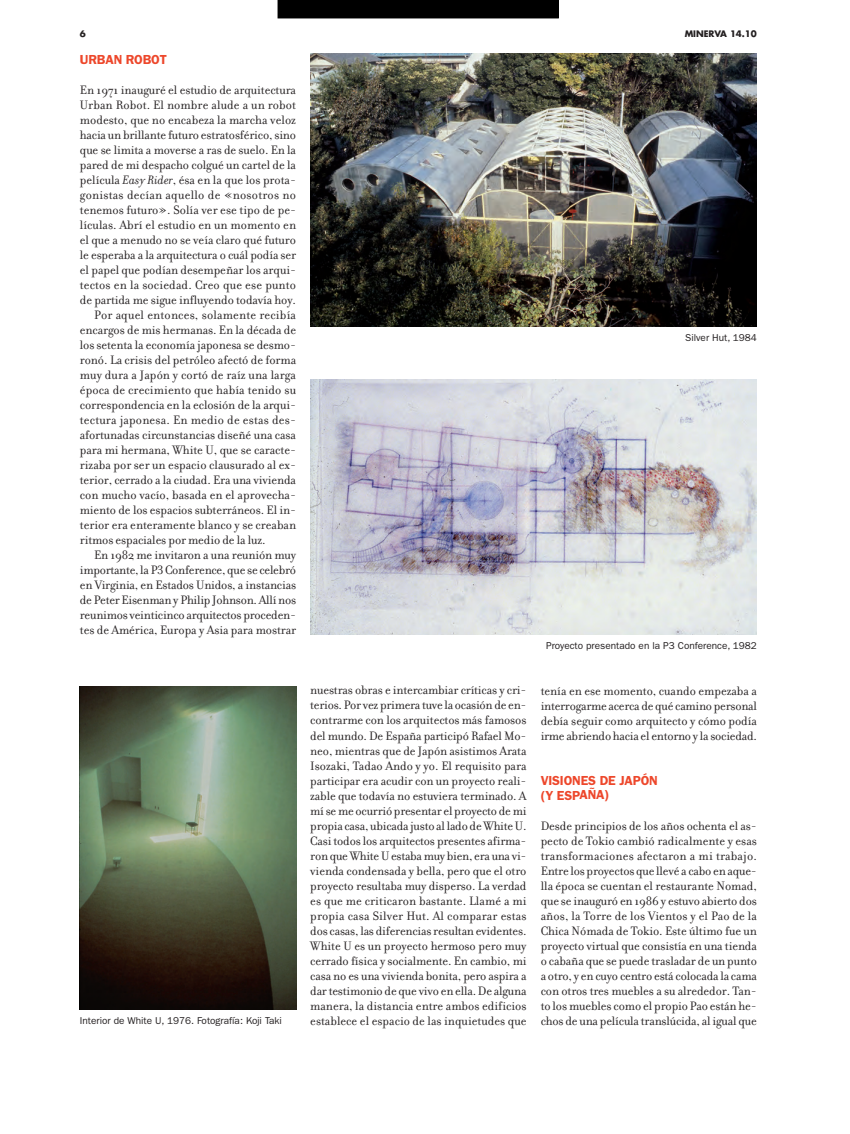
<style>
.page{position:relative;width:850px;height:1134px;background:#fff}
.page>*{position:absolute;margin:0;border:0;box-sizing:border-box;transform-origin:0 0}
.t1{font:13.12px/15px "Filosofia";letter-spacing:-.005em;color:#231f20;text-align:justify}
.t2{font:13.12px "Filosofia";letter-spacing:.015em;color:#231f20}
.t3{font:600 13.12px/15px "ITC Franklin Gothic Std";letter-spacing:-.01em;color:#ed472b}
.t4{font:10px "ITC Franklin Gothic Std";color:#231f20}
.t5{font:700 8.75px "Futura";color:#231f20}
.s1{font-style:italic}
</style>
<div class="page">
<div style="left:277px;top:0;width:282px;height:18px;background:#000"></div>
<img style="left:310px;top:53px;width:447px;height:273px">
<img style="left:310px;top:379px;width:447px;height:255px">
<img style="left:80px;top:686px;width:217px;height:323px">
<p class="t5" style="left:80px;top:30px;width:8px">6</p>
<p class="t5" style="left:684px;top:30px;width:74px">MINERVA 14.10</p>
<p class="t3" style="left:80px;top:53px;width:89px">URBAN ROBOT</p>
<p class="t1" style="left:80px;top:84px;width:218px">En 1971 inauguré el estudio de arquitectura</p>
<p class="t1" style="left:80px;top:99px;width:218px">Urban Robot. El nombre alude a un robot</p>
<p class="t1" style="left:80px;top:114px;width:218px">modesto, que no encabeza la marcha veloz</p>
<p class="t1" style="left:80px;top:129px;width:218px">hacia un brillante futuro estratosférico, sino</p>
<p class="t1" style="left:80px;top:144px;width:218px">que se limita a moverse a ras de suelo. En la</p>
<p class="t1" style="left:80px;top:159px;width:218px">pared de mi despacho colgué un cartel de la</p>
<p class="t1" style="left:80px;top:174px;width:218px">película <span class="s1">Easy Rider</span>, ésa en la que los prota-</p>
<p class="t2" style="left:80px;top:191px;width:218px">gonistas decían aquello de «nosotros no</p>
<p class="t1" style="left:80px;top:204px;width:218px">tenemos futuro». Solía ver ese tipo de pe-</p>
<p class="t1" style="left:80px;top:219px;width:218px">lículas. Abrí el estudio en un momento en</p>
<p class="t1" style="left:80px;top:234px;width:218px">el que a menudo no se veía claro qué futuro</p>
<p class="t1" style="left:80px;top:249px;width:218px">le esperaba a la arquitectura o cuál podía ser</p>
<p class="t1" style="left:80px;top:264px;width:218px">el papel que podían desempeñar los arqui-</p>
<p class="t1" style="left:80px;top:279px;width:218px">tectos en la sociedad. Creo que ese punto</p>
<p class="t1" style="left:80px;top:294px;width:218px">de partida me sigue influyendo todavía hoy.</p>
<p class="t2" style="left:94px;top:311px;width:203px">Por aquel entonces, solamente recibía</p>
<p class="t1" style="left:80px;top:324px;width:218px">encargos de mis hermanas. En la década de</p>
<p class="t1" style="left:80px;top:339px;width:218px">los setenta la economía japonesa se desmo-</p>
<p class="t1" style="left:80px;top:354px;width:218px">ronó. La crisis del petróleo afectó de forma</p>
<p class="t1" style="left:80px;top:369px;width:218px">muy dura a Japón y cortó de raíz una larga</p>
<p class="t1" style="left:80px;top:384px;width:218px">época de crecimiento que había tenido su</p>
<p class="t1" style="left:80px;top:399px;width:218px">correspondencia en la eclosión de la arqui-</p>
<p class="t2" style="left:80px;top:416px;width:218px">tectura japonesa. En medio de estas des-</p>
<p class="t1" style="left:80px;top:429px;width:218px">afortunadas circunstancias diseñé una casa</p>
<p class="t1" style="left:80px;top:444px;width:218px">para mi hermana, White U, que se caracte-</p>
<p class="t1" style="left:80px;top:459px;width:218px">rizaba por ser un espacio clausurado al ex-</p>
<p class="t1" style="left:80px;top:474px;width:218px">terior, cerrado a la ciudad. Era una vivienda</p>
<p class="t1" style="left:80px;top:489px;width:218px">con mucho vacío, basada en el aprovecha-</p>
<p class="t1" style="left:80px;top:504px;width:218px">miento de los espacios subterráneos. El in-</p>
<p class="t1" style="left:80px;top:519px;width:218px">terior era enteramente blanco y se creaban</p>
<p class="t1" style="left:80px;top:534px;width:187px">ritmos espaciales por medio de la luz.</p>
<p class="t1" style="left:94px;top:549px;width:203px">En 1982 me invitaron a una reunión muy</p>
<p class="t1" style="left:80px;top:564px;width:218px">importante, la P3 Conference, que se celebró</p>
<p class="t1" style="left:80px;top:579px;width:218px">en Virginia, en Estados Unidos, a instancias</p>
<p class="t1" style="left:80px;top:594px;width:218px">de Peter Eisenman y Philip Johnson. Allí nos</p>
<p class="t1" style="left:80px;top:609px;width:218px">reunimos veinticinco arquitectos proceden-</p>
<p class="t1" style="left:80px;top:624px;width:218px">tes de América, Europa y Asia para mostrar</p>
<p class="t4" style="left:685px;top:334px;width:73px">Silver Hut, 1984</p>
<p class="t4" style="left:80px;top:1016px;width:203px">Interior de White U, 1976. Fotografía: Koji Taki</p>
<p class="t4" style="left:546px;top:641px;width:212px">Proyecto presentado en la P3 Conference, 1982</p>
<p class="t1" style="left:310px;top:684px;width:218px">nuestras obras e intercambiar críticas y cri&shy;terios. Por vez primera tuve la ocasión de en&shy;contrarme con los arquitectos más famosos del mundo. De España participó Rafael Mo&shy;neo, mientras que de Japón asistimos Arata Isozaki, Tadao Ando y yo. El requisito para participar era acudir con un proyecto reali&shy;zable que todavía no estuviera terminado. A mí se me ocurrió presentar el proyecto de mi propia casa, ubicada justo al lado de White U.<br>Casi todos los arquitectos presentes afirma&shy;ron que White U estaba muy bien, era una vi&shy;vienda condensada y bella, pero que el otro proyecto resultaba muy disperso. La verdad es que me criticaron bastante. Llamé a mi propia casa Silver Hut. Al comparar estas dos casas, las diferencias resultan evidentes.<br>White U es un proyecto hermoso pero muy cerrado física y socialmente. En cambio, mi casa no es una vivienda bonita, pero aspira a dar testimonio de que vivo en ella. De alguna manera, la distancia entre ambos edificios establece el espacio de las inquietudes que</p>
<p class="t1" style="left:540px;top:684px;width:218px">tenía en ese momento, cuando empezaba a interrogarme acerca de qué camino personal debía seguir como arquitecto y cómo podía irme abriendo hacia el entorno y la sociedad.</p>
<p class="t3" style="left:540px;top:773px;width:119px">VISIONES DE JAPÓN (Y ESPAÑA)</p>
<p class="t1" style="left:540px;top:819px;width:218px">Desde principios de los años ochenta el as&shy;pecto de Tokio cambió radicalmente y esas transformaciones afectaron a mi trabajo.<br>Entre los proyectos que llevé a cabo en aque&shy;lla época se cuentan el restaurante Nomad, que se inauguró en 1986 y estuvo abierto dos años, la Torre de los Vientos y el Pao de la Chica Nómada de Tokio. Este último fue un proyecto virtual que consistía en una tienda o cabaña que se puede trasladar de un punto a otro, y en cuyo centro está colocada la cama con otros tres muebles a su alrededor. Tan&shy;to los muebles como el propio Pao están he&shy;chos de una película translúcida, al igual que</p>
</div>
